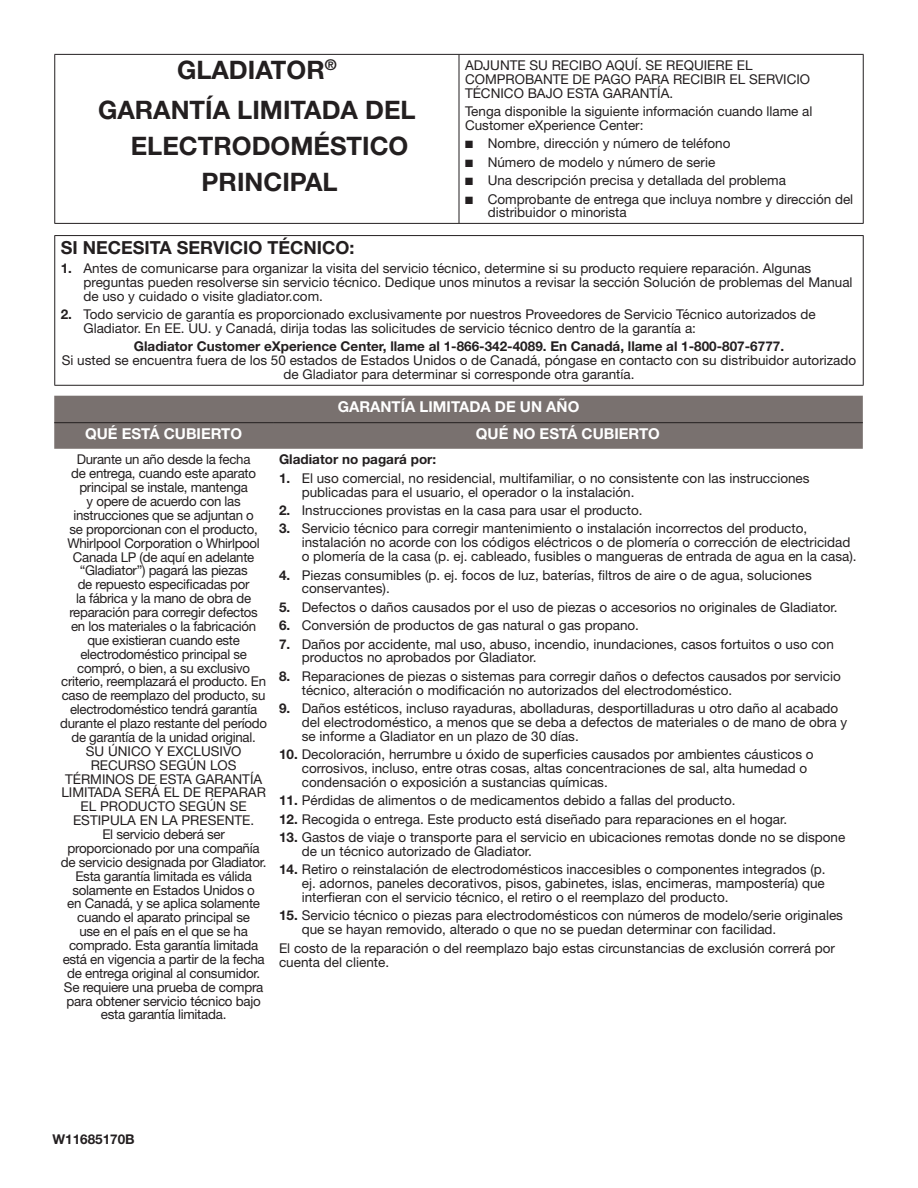
<style>
.page{position:relative;width:918px;height:1188px;background:#fff}
.page>*{position:absolute;margin:0;border:0;box-sizing:border-box;transform-origin:0 0}
.Step_Heading{font:700 25.5px "Helvetica Neue LT Std";color:#231f20}
.Body_Bold{font:700 18px "Helvetica Neue LT Std";color:#231f20}
.Heading_3{font:700 15px "Helvetica Neue LT Std";color:#fff}
.Body{font:13.5px/14px "Helvetica Neue LT Std";color:#231f20}
.Body-2{font:13.5px/14px "Helvetica Neue LT Std";letter-spacing:-.02em;color:#231f20;text-align:center}
.Numbered_List_Start{font:13.5px/14px "Helvetica Neue LT Std";color:#231f20}
.Bullet{font:13.5px/14px "Helvetica Neue LT Std";color:#231f20}
.Numbered_List{font:13.5px/14px "Helvetica Neue LT Std";color:#231f20}
.Body-3{font:700 13.5px "Helvetica Neue LT Std";color:#231f20}
.Body_Bold-2{font:700 13.5px "Helvetica Neue LT Std";color:#231f20}
.s1{font-weight:700}
</style>
<div class="page">
<hr style="left:54px;top:55px;width:1px;height:168px;background:#231f20">
<hr style="left:863px;top:55px;width:1px;height:168px;background:#231f20">
<hr style="left:54px;top:223px;width:405px;height:1px;background:#231f20">
<hr style="left:459px;top:223px;width:405px;height:1px;background:#231f20">
<hr style="left:54px;top:54px;width:405px;height:1px;background:#231f20">
<hr style="left:459px;top:54px;width:405px;height:1px;background:#231f20">
<hr style="left:459px;top:55px;width:1px;height:168px;background:#231f20">
<hr style="left:54px;top:235px;width:810px;height:1px;background:#231f20">
<hr style="left:54px;top:236px;width:1px;height:149px;background:#231f20">
<hr style="left:863px;top:236px;width:1px;height:149px;background:#231f20">
<hr style="left:54px;top:385px;width:810px;height:1px;background:#231f20">
<div style="left:54px;top:396px;width:809px;height:53px;background:#79716f"></div>
<hr style="left:54px;top:422px;width:219px;height:1px;background:#231f20">
<hr style="left:273px;top:422px;width:590px;height:1px;background:#231f20">
<p class="Step_Heading" style="left:177px;top:54px;width:161px">GLADIATOR<sup>®</sup></p>
<p class="Step_Heading" style="left:98px;top:94px;width:319px">GARANTÍA LIMITADA DEL</p>
<p class="Step_Heading" style="left:131px;top:130px;width:279px">ELECTRODOMÉSTICO</p>
<p class="Step_Heading" style="left:202px;top:166px;width:137px">PRINCIPAL</p>
<p class="Body" style="left:465px;top:58px;width:347px">ADJUNTE SU RECIBO AQUÍ. SE REQUIERE EL<br>COMPROBANTE DE PAGO PARA RECIBIR EL SERVICIO<br>TÉCNICO BAJO ESTA GARANTÍA.</p>
<p class="Body" style="left:465px;top:104px;width:349px">Tenga disponible la siguiente información cuando llame al<br>Customer eXperience Center:</p>
<p class="Bullet" style="left:465px;top:136px;width:267px">■ Nombre, dirección y número de teléfono</p>
<p class="Bullet" style="left:465px;top:155px;width:252px">■ Número de modelo y número de serie</p>
<p class="Bullet" style="left:465px;top:173px;width:322px">■ Una descripción precisa y detallada del problema</p>
<p class="Bullet" style="left:488px;top:192px;width:367px;text-indent:-23px">■ Comprobante de entrega que incluya nombre y dirección del distribuidor o minorista</p>
<p class="Body_Bold" style="left:61px;top:237px;width:295px">SI NECESITA SERVICIO TÉCNICO:</p>
<p class="Numbered_List_Start" style="left:83px;top:261px;width:771px;text-indent:-23px"><span class="s1">1.</span> Antes de comunicarse para organizar la visita del servicio técnico, determine si su producto requiere reparación. Algunas preguntas pueden resolverse sin servicio técnico. Dedique unos minutos a revisar la sección Solución de problemas del Manual de uso y cuidado o visite gladiator.com.</p>
<p class="Body" style="left:83px;top:307px;width:734px;text-indent:-23px"><span class="s1">2.</span> Todo servicio de garantía es proporcionado exclusivamente por nuestros Proveedores de Servicio Técnico autorizados de<br>Gladiator. En EE. UU. y Canadá, dirija todas las solicitudes de servicio técnico dentro de la garantía a:</p>
<p class="Body" style="left:62px;top:339px;width:796px;text-align:center"><span class="s1">Gladiator Customer eXperience Center, llame al 1-866-342-4089. En Canadá, llame al 1-800-807-6777.<br></span>Si usted se encuentra fuera de los 50 estados de Estados Unidos o de Canadá, póngase en contacto con su distribuidor autorizado de Gladiator para determinar si corresponde otra garantía.</p>
<h3 class="Heading_3" style="left:338px;top:398px;width:243px">GARANTÍA LIMITADA DE UN AÑO</h3>
<h3 class="Heading_3" style="left:85px;top:425px;width:158px">QUÉ ESTÁ CUBIERTO</h3>
<h3 class="Heading_3" style="left:476px;top:425px;width:185px">QUÉ NO ESTÁ CUBIERTO</h3>
<p class="Body-2" style="left:60px;top:452px;width:208px">Durante un año desde la fecha<br>de entrega, cuando este aparato principal se instale, mantenga<br>y opere de acuerdo con las instrucciones que se adjuntan o<br>se proporcionan con el producto,<br>Whirlpool Corporation o Whirlpool<br>Canada LP (de aquí en adelante “Gladiator”) pagará las piezas<br>de repuesto especificadas por<br>la fábrica y la mano de obra de reparación para corregir defectos<br>en los materiales o la fabricación que existieran cuando este electrodoméstico principal se compró, o bien, a su exclusivo criterio, reemplazará el producto. En caso de reemplazo del producto, su electrodoméstico tendrá garantía durante el plazo restante del período de garantía de la unidad original.<br>SU ÚNICO Y EXCLUSIVO<br>RECURSO SEGÚN LOS<br>TÉRMINOS DE ESTA GARANTÍA<br>LIMITADA SERÁ EL DE REPARAR<br>EL PRODUCTO SEGÚN SE<br>ESTIPULA EN LA PRESENTE.<br>El servicio deberá ser proporcionado por una compañía de servicio designada por Gladiator.<br>Esta garantía limitada es válida solamente en Estados Unidos o<br>en Canadá, y se aplica solamente cuando el aparato principal se<br>use en el país en el que se ha comprado. Esta garantía limitada está en vigencia a partir de la fecha de entrega original al consumidor.<br>Se requiere una prueba de compra para obtener servicio técnico bajo esta garantía limitada.</p>
<p class="Body-3" style="left:279px;top:451px;width:159px">Gladiator no pagará por:</p>
<p class="Numbered_List_Start" style="left:302px;top:471px;width:509px;text-indent:-23px"><span class="s1">1.</span> El uso comercial, no residencial, multifamiliar, o no consistente con las instrucciones publicadas para el usuario, el operador o la instalación.</p>
<p class="Body" style="left:279px;top:503px;width:365px"><span class="s1">2.</span> Instrucciones provistas en la casa para usar el producto.</p>
<p class="Body" style="left:302px;top:521px;width:556px;text-indent:-23px"><span class="s1">3.</span> Servicio técnico para corregir mantenimiento o instalación incorrectos del producto, instalación no acorde con los códigos eléctricos o de plomería o corrección de electricidad o plomería de la casa (p. ej. cableado, fusibles o mangueras de entrada de agua en la casa).</p>
<p class="Body" style="left:302px;top:568px;width:512px;text-indent:-23px"><span class="s1">4.</span> Piezas consumibles (p. ej. focos de luz, baterías, filtros de aire o de agua, soluciones conservantes).</p>
<p class="Body" style="left:279px;top:600px;width:560px"><span class="s1">5.</span> Defectos o daños causados por el uso de piezas o accesorios no originales de Gladiator.</p>
<p class="Body" style="left:279px;top:618px;width:362px"><span class="s1">6.</span> Conversión de productos de gas natural o gas propano.</p>
<p class="Body" style="left:302px;top:637px;width:534px;text-indent:-23px"><span class="s1">7.</span> Daños por accidente, mal uso, abuso, incendio, inundaciones, casos fortuitos o uso con productos no aprobados por Gladiator.</p>
<p class="Body" style="left:302px;top:669px;width:541px;text-indent:-23px"><span class="s1">8.</span> Reparaciones de piezas o sistemas para corregir daños o defectos causados por servicio técnico, alteración o modificación no autorizados del electrodoméstico.</p>
<p class="Body" style="left:302px;top:701px;width:547px;text-indent:-23px"><span class="s1">9.</span> Daños estéticos, incluso rayaduras, abolladuras, desportilladuras u otro daño al acabado del electrodoméstico, a menos que se deba a defectos de materiales o de mano de obra y se informe a Gladiator en un plazo de 30 días.</p>
<p class="Body" style="left:302px;top:747px;width:513px;text-indent:-23px"><span class="s1">10.</span> Decoloración, herrumbre u óxido de superficies causados por ambientes cáusticos o corrosivos, incluso, entre otras cosas, altas concentraciones de sal, alta humedad o condensación o exposición a sustancias químicas.</p>
<p class="Body" style="left:279px;top:793px;width:458px"><span class="s1">11.</span> Pérdidas de alimentos o de medicamentos debido a fallas del producto.</p>
<p class="Body" style="left:279px;top:812px;width:510px"><span class="s1">12.</span> Recogida o entrega. Este producto está diseñado para reparaciones en el hogar.</p>
<p class="Body" style="left:302px;top:830px;width:545px;text-indent:-23px"><span class="s1">13.</span> Gastos de viaje o transporte para el servicio en ubicaciones remotas donde no se dispone de un técnico autorizado de Gladiator.</p>
<p class="Body" style="left:302px;top:862px;width:525px;text-align:justify;text-indent:-23px"><span class="s1">14.</span> Retiro o reinstalación de electrodomésticos inaccesibles o componentes integrados (p. ej. adornos, paneles decorativos, pisos, gabinetes, islas, encimeras, mampostería) que interfieran con el servicio técnico, el retiro o el reemplazo del producto.</p>
<p class="Body" style="left:302px;top:909px;width:543px;text-indent:-23px"><span class="s1">15.</span> Servicio técnico o piezas para electrodomésticos con números de modelo/serie originales que se hayan removido, alterado o que no se puedan determinar con facilidad.</p>
<p class="Numbered_List" style="left:279px;top:941px;width:558px">El costo de la reparación o del reemplazo bajo estas circunstancias de exclusión correrá por cuenta del cliente.</p>
<p class="Body_Bold-2" style="left:52px;top:1130px;width:84px">W11685170B</p>
</div>
